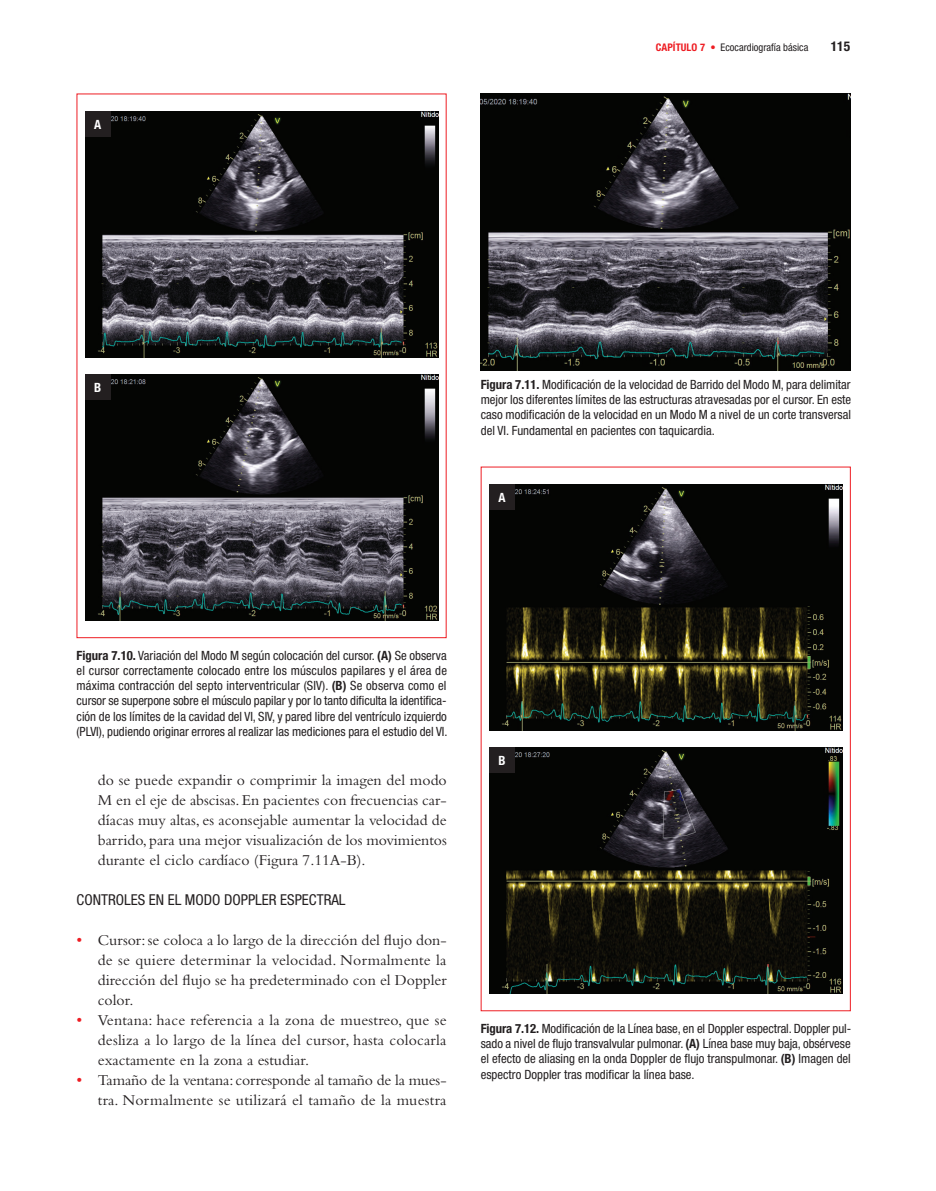
<style>
.page{position:relative;width:936px;height:1191px;background:#fff}
.page>*{position:absolute;margin:0;border:0;box-sizing:border-box;transform-origin:0 0}
.t1{font:15.75px/20px "Bembo";color:#231f20;text-align:justify}
.t2{font:condensed 15px "Helvetica Neue LT";color:#231f20}
.t3{font:700 condensed 13.5px "Helvetica Neue LT";color:#231f20}
.t4{font:condensed 12.75px/15.3px "Helvetica Neue LT";color:#231f20;text-align:justify}
.t5{font:700 condensed 12.75px "Helvetica Neue LT";color:#fff}
.t6{font:condensed 10.5px "Helvetica Neue LT";color:#231f20}
.s1{font-weight:700;color:#ee1d23}
.s2{font-weight:700}
.s3{font-size:16.5px;color:#ee1d23}
</style>
<div class="page">
<img style="left:85px;top:111px;width:353px;height:246px">
<div style="left:85px;top:111px;width:26px;height:26px;background:#231f20"></div>
<img style="left:85px;top:374px;width:353px;height:246px">
<div style="left:85px;top:374px;width:26px;height:26px;background:#231f20"></div>
<img style="left:489px;top:484px;width:353px;height:246px">
<div style="left:489px;top:484px;width:25px;height:26px;background:#231f20"></div>
<img style="left:489px;top:747px;width:353px;height:246px">
<div style="left:489px;top:747px;width:25px;height:26px;background:#231f20"></div>
<img style="left:480px;top:94px;width:370px;height:277px">
<p class="t5" style="left:94px;top:117px;width:9px">A</p>
<p class="t6" style="left:655px;top:41px;width:154px"><span class="s1">CAPÍTULO 7 •</span> Ecocardiografía básica</p>
<p class="t3" style="left:830px;top:38px;width:21px">115</p>
<p class="t5" style="left:94px;top:380px;width:9px">B</p>
<p class="t4" style="left:480px;top:377px;width:372px"><span class="s2">Figura 7.11.</span> Modificación de la velocidad de Barrido del Modo M, para delimitar mejor los diferentes límites de las estructuras atravesadas por el cursor. En este caso modificación de la velocidad en un Modo M a nivel de un corte transversal del VI. Fundamental en pacientes con taquicardia.</p>
<p class="t5" style="left:498px;top:490px;width:9px">A</p>
<p class="t4" style="left:77px;top:647px;width:372px"><span class="s2">Figura 7.10.</span> Variación del Modo M según colocación del cursor. <span class="s2">(A)</span> Se observa el cursor correctamente colocado entre los músculos papilares y el área de máxima contracción del septo interventricular (SIV). <span class="s2">(B)</span> Se observa como el cursor se superpone sobre el músculo papilar y por lo tanto dificulta la identifica&shy;ción de los límites de la cavidad del VI, SIV, y pared libre del ventrículo izquierdo (PLVI), pudiendo originar errores al realizar las mediciones para el estudio del VI.</p>
<p class="t1" style="left:98px;top:769px;width:350px">do se puede expandir o comprimir la imagen del modo M en el eje de abscisas. En pacientes con frecuencias car&shy;díacas muy altas, es aconsejable aumentar la velocidad de barrido, para una mejor visualización de los movimientos durante el ciclo cardíaco (Figura 7.11A-B).</p>
<p class="t2" style="left:77px;top:890px;width:270px">CONTROLES EN EL MODO DOPPLER ESPECTRAL</p>
<p class="t1" style="left:98px;top:929px;width:350px;text-indent:-21px"><span class="s3">•</span> Cursor: se coloca a lo largo de la dirección del flujo don&shy;de se quiere determinar la velocidad. Normalmente la dirección del flujo se ha predeterminado con el Doppler color.</p>
<p class="t1" style="left:98px;top:1009px;width:350px;text-indent:-21px"><span class="s3">•</span> Ventana: hace referencia a la zona de muestreo, que se desliza a lo largo de la línea del cursor, hasta colocarla exactamente en la zona a estudiar.</p>
<p class="t1" style="left:77px;top:1069px;width:371px;text-align:right"><span class="s3">•</span> Tamaño de la ventana: corresponde al tamaño de la mues&shy;tra. Normalmente se utilizará el tamaño de la muestra</p>
<p class="t5" style="left:498px;top:753px;width:9px">B</p>
<p class="t4" style="left:480px;top:1020px;width:372px"><span class="s2">Figura 7.12.</span> Modificación de la Línea base, en el Doppler espectral. Doppler pul&shy;sado a nivel de flujo transvalvular pulmonar. <span class="s2">(A)</span> Línea base muy baja, obsérvese el efecto de aliasing en la onda Doppler de flujo transpulmonar. <span class="s2">(B)</span> Imagen del espectro Doppler tras modificar la línea base.</p>
</div>
